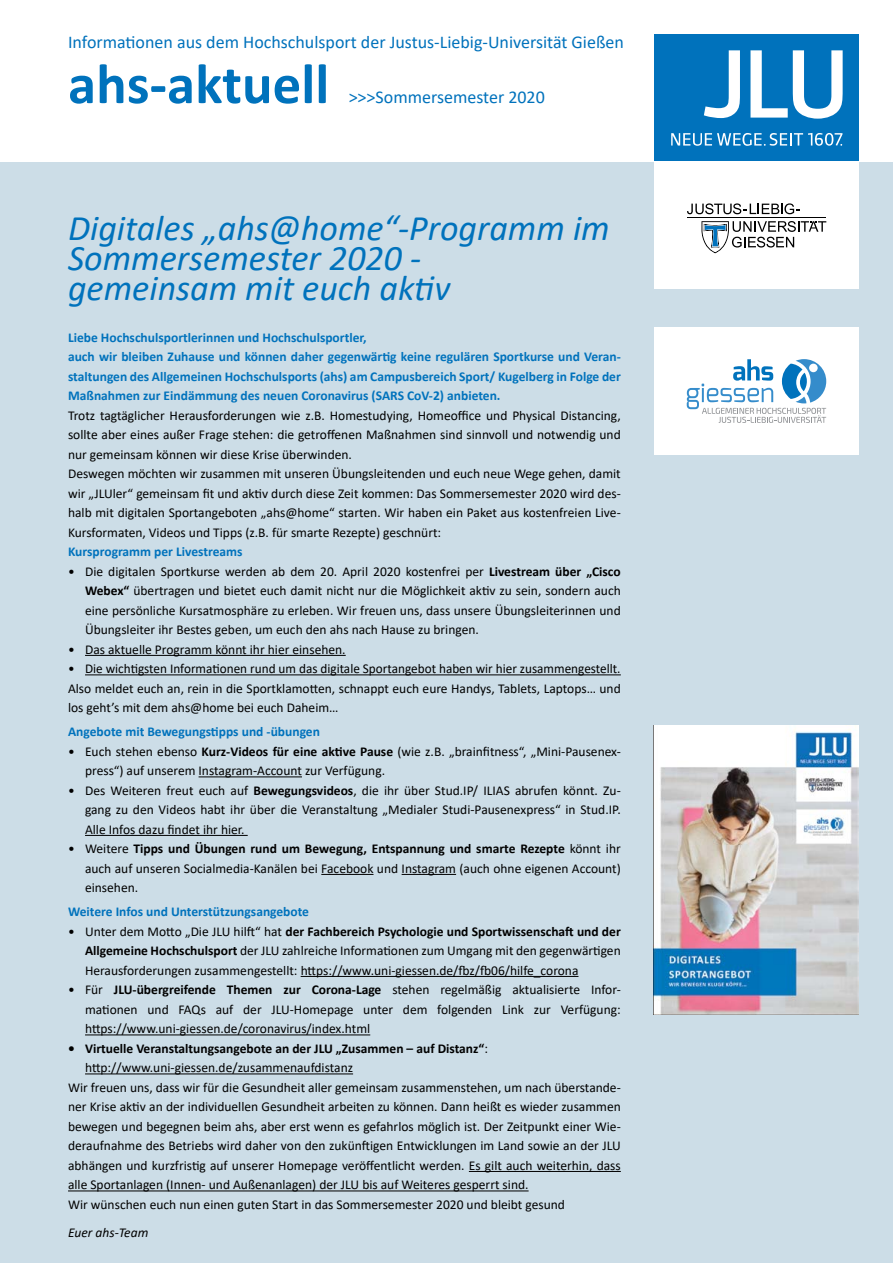
<style>
.page{position:relative;width:893px;height:1263px;background:#ccdde7}
.page>*{position:absolute;margin:0;border:0;box-sizing:border-box;transform-origin:0 0}
.t1{font:700 57px "Calibri";color:#0072bc}
.t2{font:italic 36px/30px "Calibri";color:#0072bc}
.t3{font:18px "Calibri";color:#0072bc}
.Aufzählung{font:13.5px/19.5px "Calibri";color:#000;text-align:justify}
.Copytext{font:13.5px/19.5px "Calibri";color:#000;text-align:justify}
.Copytext-2{font:700 13.5px/19.5px "Calibri";color:#0072bc;text-align:justify}
.Aufzählung-2{font:700 13.5px/19.5px "Calibri";color:#000}
.Copytext-3{font:italic 13.5px "Calibri";color:#000}
.s1{font-weight:700}
.s2{font-weight:400}
</style>
<div class="page">
<div style="left:0;top:0;width:893px;height:162px;background:#fff"></div>
<div style="left:655px;top:327px;width:204px;height:128px;background:#fff"></div>
<div style="left:655px;top:34px;width:204px;height:128px;background:#0072bc"></div>
<div style="left:655px;top:162px;width:204px;height:127px;background:#fff"></div>
<svg style="left:704px;top:50px;width:36px;height:68px"></svg>
<svg style="left:750px;top:50px;width:93px;height:69px"></svg>
<svg style="left:687px;top:203px;width:112px;height:11px"></svg>
<svg style="left:701px;top:221px;width:125px;height:32px"></svg>
<hr style="left:688px;top:217px;width:138px;height:1px;background:#000">
<svg style="left:671px;top:133px;width:171px;height:13px"></svg>
<svg style="left:687px;top:359px;width:139px;height:64px"></svg>
<hr style="left:85px;top:655px;width:261px;height:1px;background:#000">
<hr style="left:85px;top:674px;width:536px;height:1px;background:#000">
<hr style="left:199px;top:776px;width:103px;height:1px;background:#000">
<hr style="left:85px;top:835px;width:163px;height:1px;background:#000">
<hr style="left:321px;top:874px;width:52px;height:1px;background:#000">
<hr style="left:402px;top:874px;width:54px;height:1px;background:#000">
<hr style="left:301px;top:976px;width:277px;height:1px;background:#000">
<hr style="left:85px;top:1034px;width:285px;height:1px;background:#000">
<hr style="left:85px;top:1073px;width:268px;height:1px;background:#000">
<hr style="left:469px;top:1171px;width:152px;height:1px;background:#000">
<hr style="left:68px;top:1190px;width:461px;height:1px;background:#000">
<img style="left:653px;top:725px;width:206px;height:290px">
<p class="t3" style="left:68px;top:29px;width:557px">Informationen aus dem Hochschulsport der Justus-Liebig-Universität Gießen</p>
<p class="t1" style="left:68px;top:44px;width:263px">ahs-aktuell</p>
<p class="t3" style="left:349px;top:85px;width:198px">&gt;&gt;&gt;Sommersemester 2020</p>
<p class="t2" style="left:68px;top:211px;width:543px">Digitales „ahs@home“-Programm im<br>Sommersemester 2020 -</p>
<p class="t2" style="left:68px;top:271px;width:384px">gemeinsam mit euch aktiv</p>
<p class="Copytext-2" style="left:68px;top:327px;width:300px">Liebe Hochschulsportlerinnen und Hochschulsportler,</p>
<p class="Copytext-2" style="left:68px;top:347px;width:554px">auch wir bleiben Zuhause und können daher gegenwärtig keine regulären Sportkurse und Veran&shy;staltungen des Allgemeinen Hochschulsports (ahs) am Campusbereich Sport/ Kugelberg in Folge der Maßnahmen zur Eindämmung des neuen Coronavirus (SARS CoV-2) anbieten.</p>
<p class="Copytext" style="left:68px;top:405px;width:554px">Trotz tagtäglicher Herausforderungen wie z.B. Homestudying, Homeoffice und Physical Distancing, sollte aber eines außer Frage stehen: die getroffenen Maßnahmen sind sinnvoll und notwendig und nur gemeinsam können wir diese Krise überwinden.</p>
<p class="Copytext" style="left:68px;top:464px;width:554px">Deswegen möchten wir zusammen mit unseren Übungsleitenden und euch neue Wege gehen, damit wir „JLUler“ gemeinsam fit und aktiv durch diese Zeit kommen: Das Sommersemester 2020 wird des&shy;halb mit digitalen Sportangeboten „ahs@home“ starten. Wir haben ein Paket aus kostenfreien Live-Kursformaten, Videos und Tipps (z.B. für smarte Rezepte) geschnürt:</p>
<p class="Copytext-2" style="left:68px;top:542px;width:176px">Kursprogramm per Livestreams</p>
<p class="Aufzählung" style="left:85px;top:561px;width:537px;text-indent:-17px">• Die digitalen Sportkurse werden ab dem 20. April 2020 kostenfrei per <span class="s1">Livestream über „Cisco Webex“</span> übertragen und bietet euch damit nicht nur die Möglichkeit aktiv zu sein, sondern auch eine persönliche Kursatmosphäre zu erleben. Wir freuen uns, dass unsere Übungsleiterinnen und Übungsleiter ihr Bestes geben, um euch den ahs nach Hause zu bringen.</p>
<p class="Aufzählung" style="left:68px;top:639px;width:279px">• Das aktuelle Programm könnt ihr hier einsehen.</p>
<p class="Aufzählung" style="left:68px;top:659px;width:554px">• Die wichtigsten Informationen rund um das digitale Sportangebot haben wir hier zusammengestellt.</p>
<p class="Copytext" style="left:68px;top:678px;width:554px">Also meldet euch an, rein in die Sportklamotten, schnappt euch eure Handys, Tablets, Laptops… und los geht’s mit dem ahs@home bei euch Daheim…</p>
<p class="Copytext-2" style="left:68px;top:722px;width:253px">Angebote mit Bewegungstipps und -übungen</p>
<p class="Aufzählung" style="left:85px;top:741px;width:537px;text-indent:-17px">• Euch stehen ebenso <span class="s1">Kurz-Videos für eine aktive Pause</span> (wie z.B. „brainfitness“, „Mini-Pausenex&shy;press“) auf unserem Instagram-Account zur Verfügung.</p>
<p class="Aufzählung" style="left:85px;top:780px;width:537px;text-indent:-17px">• Des Weiteren freut euch auf <span class="s1">Bewegungsvideos</span>, die ihr über Stud.IP/ ILIAS abrufen könnt. Zu&shy;gang zu den Videos habt ihr über die Veranstaltung „Medialer Studi-Pausenexpress“ in Stud.IP.<br>Alle Infos dazu findet ihr hier.</p>
<p class="Aufzählung" style="left:85px;top:839px;width:537px;text-indent:-17px">• Weitere <span class="s1">Tipps und Übungen rund um Bewegung, Entspannung und smarte Rezepte</span> könnt ihr auch auf unseren Socialmedia-Kanälen bei Facebook und Instagram (auch ohne eigenen Account) einsehen.</p>
<p class="Copytext-2" style="left:68px;top:902px;width:243px">Weitere Infos und Unterstützungsangebote</p>
<p class="Aufzählung" style="left:85px;top:921px;width:537px;text-indent:-17px">• Unter dem Motto „Die JLU hilft“ hat <span class="s1">der Fachbereich Psychologie und Sportwissenschaft und der Allgemeine Hochschulsport</span> der JLU zahlreiche Informationen zum Umgang mit den gegenwärtigen Herausforderungen zusammengestellt: https://www.uni-giessen.de/fbz/fb06/hilfe_corona</p>
<p class="Aufzählung" style="left:85px;top:980px;width:537px;text-indent:-17px">• Für <span class="s1">JLU-übergreifende Themen zur Corona-Lage</span> stehen regelmäßig aktualisierte Infor&shy;mationen und FAQs auf der JLU-Homepage unter dem folgenden Link zur Verfügung: https://www.uni-giessen.de/coronavirus/index.html</p>
<p class="Aufzählung-2" style="left:85px;top:1038px;width:404px;text-indent:-17px">• Virtuelle Veranstaltungsangebote an der JLU „Zusammen – auf Distanz“<span class="s2">: http://www.uni-giessen.de/zusammenaufdistanz</span></p>
<p class="Copytext" style="left:68px;top:1077px;width:554px">Wir freuen uns, dass wir für die Gesundheit aller gemeinsam zusammenstehen, um nach überstande&shy;ner Krise aktiv an der individuellen Gesundheit arbeiten zu können. Dann heißt es wieder zusammen bewegen und begegnen beim ahs, aber erst wenn es gefahrlos möglich ist. Der Zeitpunkt einer Wie&shy;deraufnahme des Betriebs wird daher von den zukünftigen Entwicklungen im Land sowie an der JLU abhängen und kurzfristig auf unserer Homepage veröffentlicht werden. Es gilt auch weiterhin, dass alle Sportanlagen (Innen- und Außenanlagen) der JLU bis auf Weiteres gesperrt sind.</p>
<p class="Copytext" style="left:68px;top:1194px;width:498px">Wir wünschen euch nun einen guten Start in das Sommersemester 2020 und bleibt gesund</p>
<p class="Copytext-3" style="left:68px;top:1223px;width:82px">Euer ahs-Team</p>
</div>
